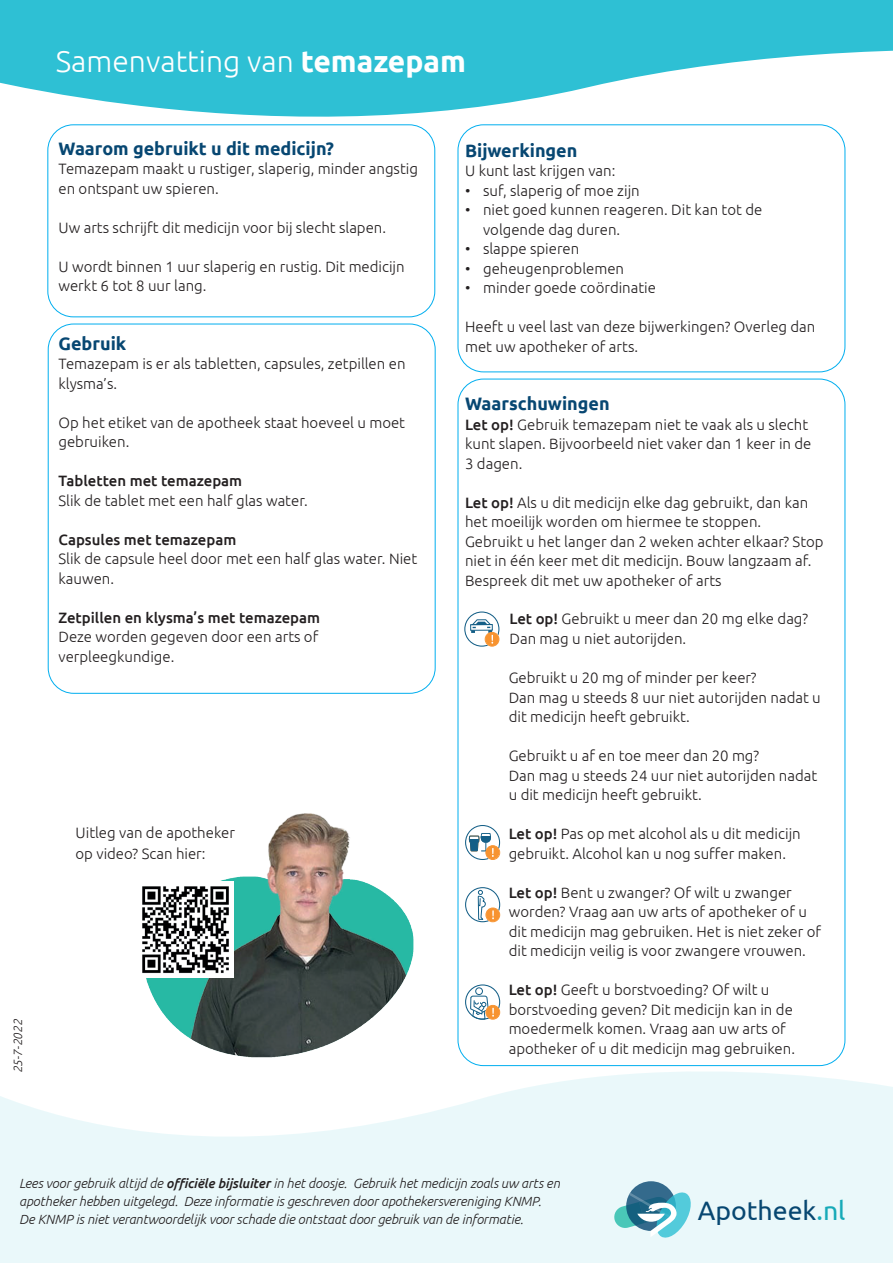
<style>
.page{position:relative;width:893px;height:1263px;background:#fff}
.page>*{position:absolute;margin:0;border:0;box-sizing:border-box;transform-origin:0 0}
.t1{font:300 30px "Ubuntu";color:#fff}
.t2{font:26.7px "Ubuntu";color:#074771}
.t3{font:700 18px "Ubuntu";color:#074772}
.t4{font:300 15px/19.5px "Ubuntu";color:#231f20}
.t5{font:500 15px "Ubuntu";color:#231f20}
.t6{font:italic 300 13.35px/18px "Ubuntu";letter-spacing:-.005em;color:#231f20}
.t7{font:italic 300 12px "Ubuntu";color:#231f20}
.s1{font-weight:700}
.s2{font-weight:500}
.s3{color:#17aab8}
</style>
<div class="page">
<svg style="left:0;top:1042px;width:893px;height:221px;fill:#eaf8fa"></svg>
<svg style="left:0;top:0;width:893px;height:165px;fill:#2ec0d4"></svg>
<svg style="left:626px;top:1181px;width:50px;height:50px"></svg>
<svg style="left:614px;top:1192px;width:77px;height:45px;background:#81becb"></svg>
<div style="left:458px;top:125px;width:387px;height:247px;background:#fff;border-radius:26px"></div>
<div style="left:458px;top:125px;width:387px;height:247px;border:1px solid #00aeef;border-radius:26px"></div>
<div style="left:48px;top:125px;width:387px;height:192px;background:#fff;border-radius:26px"></div>
<div style="left:48px;top:125px;width:387px;height:192px;border:1px solid #00aeef;border-radius:26px"></div>
<svg style="left:464px;top:611px;width:35px;height:36px"></svg>
<svg style="left:465px;top:825px;width:35px;height:35px"></svg>
<svg style="left:465px;top:887px;width:35px;height:35px"></svg>
<svg style="left:465px;top:984px;width:35px;height:35px"></svg>
<img style="left:128px;top:813px;width:293px;height:252px">
<img style="left:138px;top:881px;width:95px;height:96px">
<h1 class="t1" style="left:56px;top:43px;width:412px">Samenvatting van <span class="s1">temazepam</span></h1>
<p class="t3" style="left:58px;top:137px;width:277px">Waarom gebruikt u dit medicijn?</p>
<p class="t4" style="left:58px;top:159px;width:361px">Temazepam maakt u rustiger, slaperig, minder angstig en ontspant uw spieren.</p>
<p class="t4" style="left:58px;top:217px;width:329px">Uw arts schrijft dit medicijn voor bij slecht slapen.</p>
<p class="t4" style="left:58px;top:256px;width:348px">U wordt binnen 1 uur slaperig en rustig. Dit medicijn werkt 6 tot 8 uur lang.</p>
<p class="t3" style="left:58px;top:332px;width:69px">Gebruik</p>
<p class="t4" style="left:58px;top:354px;width:349px">Temazepam is er als tabletten, capsules, zetpillen en klysma’s.</p>
<p class="t4" style="left:58px;top:412px;width:348px">Op het etiket van de apotheek staat hoeveel u moet gebruiken.</p>
<p class="t5" style="left:58px;top:471px;width:185px">Tabletten met temazepam</p>
<p class="t4" style="left:58px;top:490px;width:251px">Slik de tablet met een half glas water.</p>
<p class="t5" style="left:58px;top:530px;width:179px">Capsules met temazepam</p>
<p class="t4" style="left:58px;top:549px;width:360px">Slik de capsule heel door met een half glas water. Niet kauwen.</p>
<p class="t5" style="left:58px;top:608px;width:263px">Zetpillen en klysma’s met temazepam</p>
<p class="t4" style="left:58px;top:627px;width:261px">Deze worden gegeven door een arts of verpleegkundige.</p>
<p class="t4" style="left:76px;top:821px;width:161px;line-height:21px">Uitleg van de apotheker op video? Scan hier:</p>
<p class="t7" style="left:11px;top:1073px;width:56px;rotate:-90deg">25-7-2022</p>
<p class="t3" style="left:465px;top:139px;width:114px">Bijwerkingen</p>
<p class="t4" style="left:465px;top:161px;width:152px">U kunt last krijgen van:</p>
<p class="t4" style="left:465px;top:180px;width:176px">• suf, slaperig of moe zijn</p>
<p class="t4" style="left:483px;top:200px;width:281px;text-indent:-18px">• niet goed kunnen reageren. Dit kan tot de volgende dag duren.</p>
<p class="t4" style="left:465px;top:239px;width:116px">• slappe spieren</p>
<p class="t4" style="left:465px;top:258px;width:161px">• geheugenproblemen</p>
<p class="t4" style="left:465px;top:278px;width:192px">• minder goede coördinatie</p>
<p class="t4" style="left:465px;top:317px;width:352px">Heeft u veel last van deze bijwerkingen? Overleg dan met uw apotheker of arts.</p>
<p class="t3" style="left:465px;top:393px;width:146px">Waarschuwingen</p>
<p class="t4" style="left:465px;top:414px;width:348px"><span class="s2">Let op!</span> Gebruik temazepam niet te vaak als u slecht kunt slapen. Bijvoorbeeld niet vaker dan 1 keer in de<br>3 dagen.</p>
<p class="t4" style="left:465px;top:492px;width:360px"><span class="s2">Let op!</span> Als u dit medicijn elke dag gebruikt, dan kan het moeilijk worden om hiermee te stoppen.<br>Gebruikt u het langer dan 2 weken achter elkaar? Stop niet in één keer met dit medicijn. Bouw langzaam af.<br>Bespreek dit met uw apotheker of arts</p>
<p class="t4" style="left:509px;top:609px;width:300px"><span class="s2">Let op!</span> Gebruikt u meer dan 20 mg elke dag?<br>Dan mag u niet autorijden.</p>
<p class="t4" style="left:509px;top:668px;width:314px">Gebruikt u 20 mg of minder per keer?<br>Dan mag u steeds 8 uur niet autorijden nadat u dit medicijn heeft gebruikt.</p>
<p class="t4" style="left:509px;top:746px;width:310px">Gebruikt u af en toe meer dan 20 mg?<br>Dan mag u steeds 24 uur niet autorijden nadat u dit medicijn heeft gebruikt.</p>
<p class="t4" style="left:509px;top:824px;width:294px"><span class="s2">Let op!</span> Pas op met alcohol als u dit medicijn gebruikt. Alcohol kan u nog suffer maken.</p>
<p class="t4" style="left:509px;top:882px;width:314px"><span class="s2">Let op!</span> Bent u zwanger? Of wilt u zwanger worden? Vraag aan uw arts of apotheker of u dit medicijn mag gebruiken. Het is niet zeker of dit medicijn veilig is voor zwangere vrouwen.</p>
<p class="t4" style="left:509px;top:980px;width:288px"><span class="s2">Let op!</span> Geeft u borstvoeding? Of wilt u borstvoeding geven? Dit medicijn kan in de moedermelk komen. Vraag aan uw arts of apotheker of u dit medicijn mag gebruiken.</p>
<p class="t6" style="left:19px;top:1174px;width:542px">Lees voor gebruik altijd de <span class="s2">officiële bijsluiter</span> in het doosje. Gebruik het medicijn zoals uw arts en apotheker hebben uitgelegd. Deze informatie is geschreven door apothekersvereniging KNMP.<br>De KNMP is niet verantwoordelijk voor schade die ontstaat door gebruik van de informatie.</p>
<h2 class="t2" style="left:698px;top:1194px;width:149px">Apotheek<span class="s3">.nl</span></h2>
</div>
